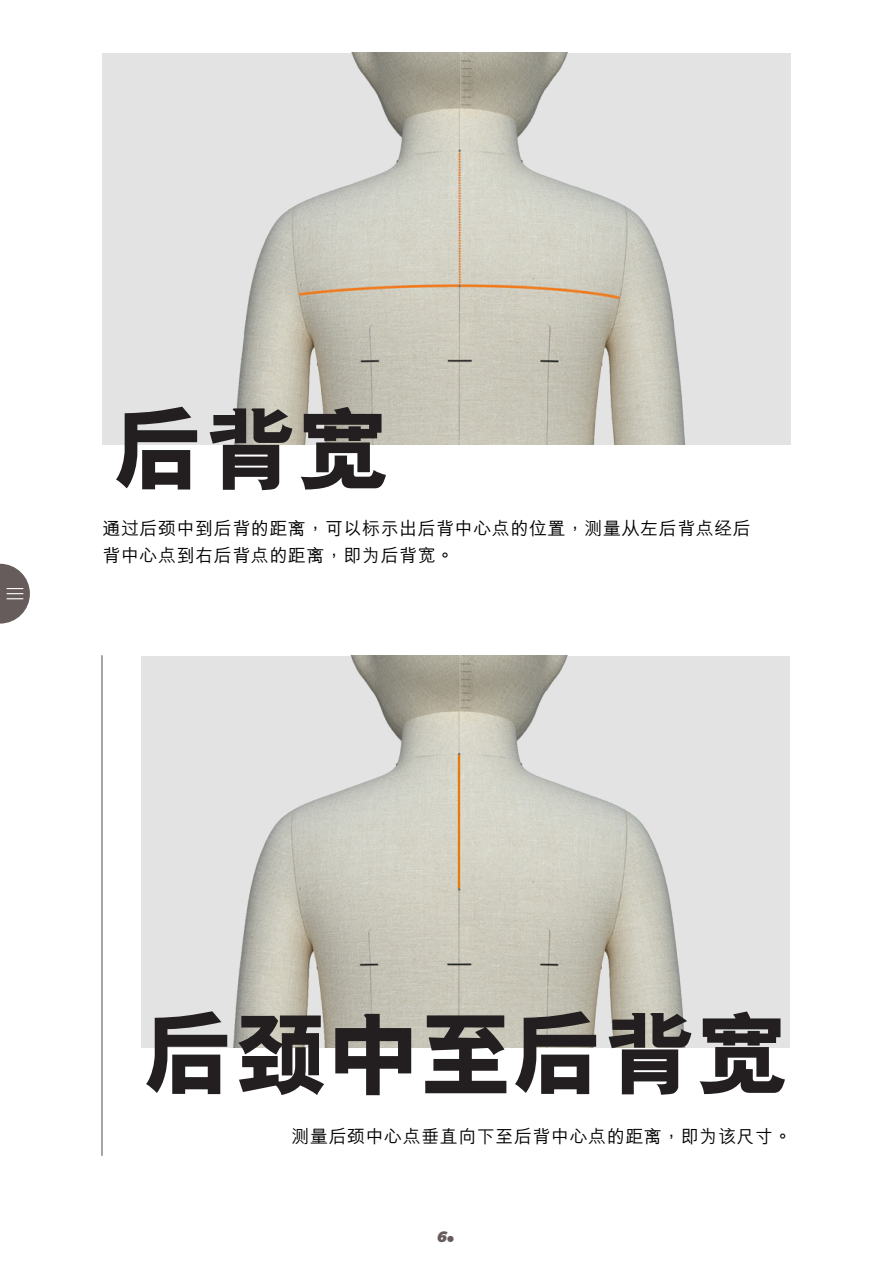
<style>
.page{position:relative;width:893px;height:1263px;background:#fff}
.page>*{position:absolute;margin:0;border:0;box-sizing:border-box;transform-origin:0 0}
.t1{font:800 92.25px "M Hei HKS";color:#231f20}
.t2{font:500 18px/27px "M Hei HKS";letter-spacing:.03em;color:#000}
.t3{font:italic 900 15px "Gotham";color:#655c5b}
.s1{font-family:"Futura";font-weight:700;font-style:normal;font-size:30px}
</style>
<div class="page">
<div style="left:102px;top:53px;width:688px;height:391px;background:#e3e3e3"></div>
<img style="left:234px;top:53px;width:452px;height:391px">
<div style="left:141px;top:656px;width:649px;height:391px;background:#e3e3e3"></div>
<img style="left:233px;top:656px;width:453px;height:391px">
<hr style="left:101px;top:655px;width:2px;height:501px;background:#655c5b">
<svg style="left:0;top:564px;width:30px;height:60px"></svg>
<h1 class="t1" style="left:113px;top:388px;width:278px">後背寬</h1>
<p class="t2" style="left:103px;top:513px;width:650px">通過後頸中到後背的距離，可以標示出後背中心點的位置，測量從左後背點經後背中心點到右後背點的距離，即為後背寬。</p>
<h1 class="t1" style="left:143px;top:993px;width:647px">後頸中至後背寬</h1>
<p class="t2" style="left:292px;top:1121px;width:502px">測量後頸中心點垂直向下至後背中心點的距離，即為該尺寸。</p>
<p class="t3" style="left:437px;top:1228px;width:20px">6<span class="s1">.</span></p>
</div>
